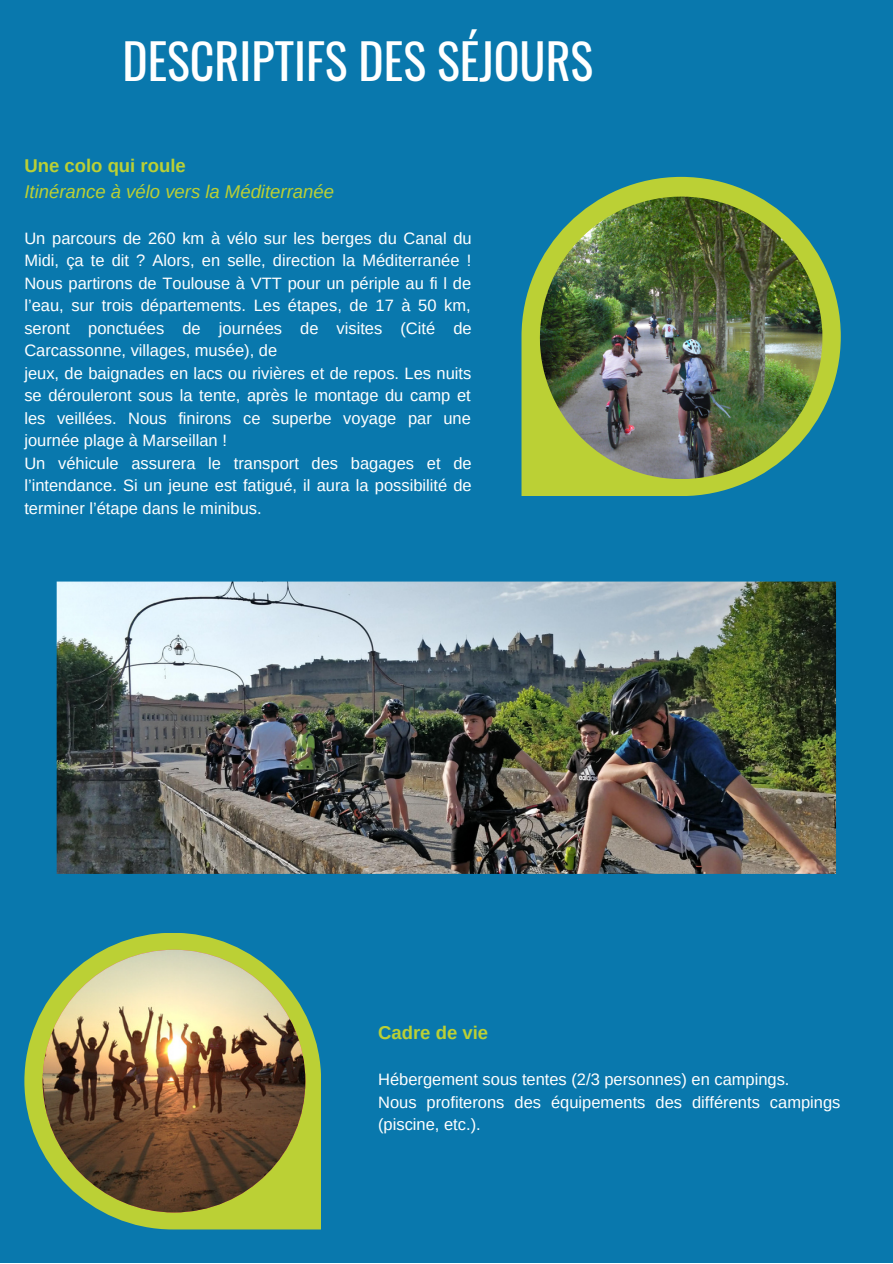
<style>
.page{position:relative;width:893px;height:1264px;background:#fff}
.page>*{position:absolute;margin:0;border:0;box-sizing:border-box;transform-origin:0 0}
.t1{font:48px "Oswald";color:#fff}
.t2{font:italic 18.45px "Arimo";color:#bbd035}
.t3{font:700 18.45px "Arimo";color:#bbd035}
.t4{font:16.5px/22.5px "Arimo";color:#fff}
</style>
<div class="page">
<div style="left:0;top:0;width:892px;height:1262px;background:#0978ad"></div>
<svg style="left:521px;top:177px;width:319px;height:319px"></svg>
<img style="left:540px;top:197px;width:282px;height:282px">
<svg style="left:24px;top:933px;width:297px;height:296px;fill:#bbd035"></svg>
<img style="left:43px;top:949px;width:262px;height:263px;border-radius:50%">
<img style="left:56px;top:581px;width:780px;height:293px">
<h1 class="t1" style="left:122px;top:24px;width:472px">DESCRIPTIFS DES SÉJOURS</h1>
<p class="t3" style="left:24px;top:155px;width:163px">Une colo qui roule</p>
<p class="t2" style="left:24px;top:181px;width:311px">Itinérance à vélo vers la Méditerranée</p>
<p class="t4" style="left:24px;top:227px;width:449px">Un parcours de 260 km à vélo sur les berges du Canal du Midi, ça te dit ? Alors, en selle, direction la Méditerranée !<br>Nous partirons de Toulouse à VTT pour un périple au fi l de l’eau, sur trois départements. Les étapes, de 17 à 50 km, seront ponctuées de journées de visites (Cité de Carcassonne, villages, musée), de<br>jeux, de baignades en lacs ou rivières et de repos. Les nuits se dérouleront sous la tente, après le montage du camp et les veillées. Nous finirons ce superbe voyage par une journée plage à Marseillan !<br>Un véhicule assurera le transport des bagages et de l’intendance. Si un jeune est fatigué, il aura la possibilité de terminer l’étape dans le minibus.</p>
<p class="t3" style="left:378px;top:1022px;width:111px">Cadre de vie</p>
<p class="t4" style="left:378px;top:1068px;width:464px">Hébergement sous tentes (2/3 personnes) en campings.<br>Nous profiterons des équipements des différents campings (piscine, etc.).</p>
</div>
